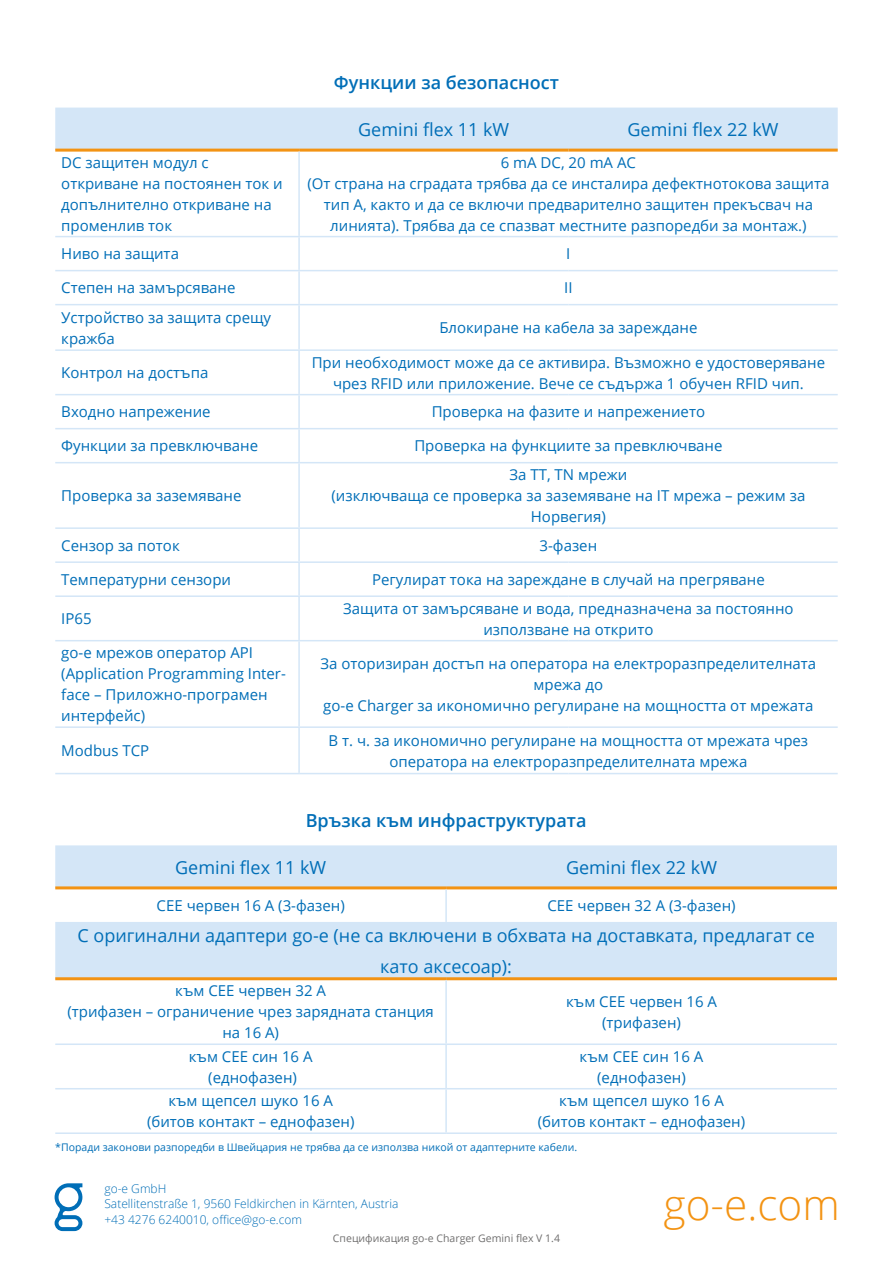
<style>
.page{position:relative;width:893px;height:1263px;background:#fff}
.page>*{position:absolute;margin:0;border:0;box-sizing:border-box;transform-origin:0 0}
.t1{font:300 42.3px "Open Sans";color:#f39313}
.t2{font:18px/31px "Open Sans";color:#006eb7;text-align:center}
.t3{font:600 18px "Open Sans";color:#006eb7}
.t4{font:15px/21px "Open Sans";color:#006eb7;text-align:center}
.t5{font:300 12px/15.6px "Open Sans";color:#006eb7}
.t6{font:10.5px "Open Sans";color:#006eb7}
.t7{font:10.5px "Open Sans";color:#706f6f}
</style>
<div class="page">
<svg style="left:55px;top:1183px;width:28px;height:48px"></svg>
<div style="left:55px;top:108px;width:783px;height:41px;background:#d4e6f7"></div>
<hr style="left:55px;top:236px;width:244px;height:1px;background:#d4e6f7">
<hr style="left:299px;top:236px;width:269px;height:1px;background:#d4e6f7">
<hr style="left:568px;top:236px;width:270px;height:1px;background:#d4e6f7">
<hr style="left:55px;top:270px;width:244px;height:1px;background:#d4e6f7">
<hr style="left:299px;top:270px;width:269px;height:1px;background:#d4e6f7">
<hr style="left:568px;top:270px;width:270px;height:1px;background:#d4e6f7">
<hr style="left:55px;top:304px;width:244px;height:1px;background:#d4e6f7">
<hr style="left:299px;top:304px;width:269px;height:1px;background:#d4e6f7">
<hr style="left:568px;top:304px;width:270px;height:1px;background:#d4e6f7">
<hr style="left:55px;top:349px;width:244px;height:2px;background:#d4e6f7">
<hr style="left:299px;top:349px;width:269px;height:2px;background:#d4e6f7">
<hr style="left:568px;top:349px;width:270px;height:2px;background:#d4e6f7">
<hr style="left:55px;top:394px;width:244px;height:1px;background:#d4e6f7">
<hr style="left:299px;top:394px;width:269px;height:1px;background:#d4e6f7">
<hr style="left:568px;top:394px;width:270px;height:1px;background:#d4e6f7">
<hr style="left:55px;top:428px;width:244px;height:1px;background:#d4e6f7">
<hr style="left:299px;top:428px;width:269px;height:1px;background:#d4e6f7">
<hr style="left:568px;top:428px;width:270px;height:1px;background:#d4e6f7">
<hr style="left:55px;top:462px;width:244px;height:1px;background:#d4e6f7">
<hr style="left:299px;top:462px;width:269px;height:1px;background:#d4e6f7">
<hr style="left:568px;top:462px;width:270px;height:1px;background:#d4e6f7">
<hr style="left:55px;top:527px;width:244px;height:2px;background:#d4e6f7">
<hr style="left:299px;top:527px;width:269px;height:2px;background:#d4e6f7">
<hr style="left:568px;top:527px;width:270px;height:2px;background:#d4e6f7">
<hr style="left:55px;top:561px;width:244px;height:2px;background:#d4e6f7">
<hr style="left:299px;top:561px;width:269px;height:2px;background:#d4e6f7">
<hr style="left:568px;top:561px;width:270px;height:2px;background:#d4e6f7">
<hr style="left:55px;top:595px;width:244px;height:2px;background:#d4e6f7">
<hr style="left:299px;top:595px;width:269px;height:2px;background:#d4e6f7">
<hr style="left:568px;top:595px;width:270px;height:2px;background:#d4e6f7">
<hr style="left:55px;top:640px;width:244px;height:1px;background:#d4e6f7">
<hr style="left:299px;top:640px;width:269px;height:1px;background:#d4e6f7">
<hr style="left:568px;top:640px;width:270px;height:1px;background:#d4e6f7">
<hr style="left:55px;top:726px;width:244px;height:2px;background:#d4e6f7">
<hr style="left:299px;top:726px;width:269px;height:2px;background:#d4e6f7">
<hr style="left:568px;top:726px;width:270px;height:2px;background:#d4e6f7">
<hr style="left:55px;top:773px;width:244px;height:1px;background:#d4e6f7">
<hr style="left:299px;top:773px;width:269px;height:1px;background:#d4e6f7">
<hr style="left:568px;top:773px;width:270px;height:1px;background:#d4e6f7">
<hr style="left:55px;top:149px;width:244px;height:3px;background:#f39313">
<hr style="left:299px;top:149px;width:269px;height:3px;background:#f39313">
<hr style="left:568px;top:149px;width:270px;height:3px;background:#f39313">
<hr style="left:298px;top:152px;width:2px;height:84px;background:#d4e6f7">
<hr style="left:298px;top:237px;width:2px;height:33px;background:#d4e6f7">
<hr style="left:298px;top:271px;width:2px;height:33px;background:#d4e6f7">
<hr style="left:298px;top:305px;width:2px;height:44px;background:#d4e6f7">
<hr style="left:298px;top:351px;width:2px;height:43px;background:#d4e6f7">
<hr style="left:298px;top:395px;width:2px;height:33px;background:#d4e6f7">
<hr style="left:298px;top:429px;width:2px;height:33px;background:#d4e6f7">
<hr style="left:298px;top:463px;width:2px;height:64px;background:#d4e6f7">
<hr style="left:298px;top:529px;width:2px;height:32px;background:#d4e6f7">
<hr style="left:298px;top:563px;width:2px;height:32px;background:#d4e6f7">
<hr style="left:298px;top:597px;width:2px;height:43px;background:#d4e6f7">
<hr style="left:298px;top:641px;width:2px;height:85px;background:#d4e6f7">
<hr style="left:298px;top:728px;width:2px;height:45px;background:#d4e6f7">
<svg style="left:55px;top:845px;width:782px;height:132px;fill:#d4e6f7"></svg>
<hr style="left:55px;top:1043px;width:391px;height:2px;background:#d4e6f7">
<hr style="left:446px;top:1043px;width:391px;height:2px;background:#d4e6f7">
<hr style="left:55px;top:1088px;width:391px;height:1px;background:#d4e6f7">
<hr style="left:446px;top:1088px;width:391px;height:1px;background:#d4e6f7">
<hr style="left:55px;top:1132px;width:391px;height:2px;background:#d4e6f7">
<hr style="left:446px;top:1132px;width:391px;height:2px;background:#d4e6f7">
<hr style="left:55px;top:886px;width:391px;height:3px;background:#f39313">
<hr style="left:446px;top:886px;width:391px;height:3px;background:#f39313">
<hr style="left:55px;top:977px;width:391px;height:3px;background:#f39313">
<hr style="left:446px;top:977px;width:391px;height:3px;background:#f39313">
<hr style="left:445px;top:889px;width:2px;height:33px;background:#d4e6f7">
<hr style="left:445px;top:980px;width:2px;height:63px;background:#d4e6f7">
<hr style="left:445px;top:1045px;width:2px;height:43px;background:#d4e6f7">
<hr style="left:445px;top:1089px;width:2px;height:43px;background:#d4e6f7">
<p class="t3" style="left:334px;top:70px;width:227px">Функции за безопасност</p>
<p class="t2" style="left:358px;top:113px;width:153px">Gemini flex 11 kW</p>
<p class="t2" style="left:627px;top:113px;width:153px">Gemini flex 22 kW</p>
<p class="t4" style="left:61px;top:151px;width:223px;text-align:left">DC защитен модул с откриване на постоянен ток и допълнително откриване на променлив ток</p>
<p class="t4" style="left:307px;top:151px;width:524px">6 mA DC, 20 mA AC<br>(От страна на сградата трябва да се инсталира дефектнотокова защита тип A, както и да се включи предварително защитен прекъсвач на линията). Трябва да се спазват местните разпоредби за монтаж.)</p>
<p class="t4" style="left:61px;top:243px;width:119px">Ниво на защита</p>
<p class="t4" style="left:566px;top:243px;width:6px">I</p>
<p class="t4" style="left:61px;top:276px;width:176px">Степен на замърсяване</p>
<p class="t4" style="left:564px;top:277px;width:10px">II</p>
<p class="t4" style="left:61px;top:306px;width:211px;text-align:left">Устройство за защита срещу кражба</p>
<p class="t4" style="left:439px;top:317px;width:260px">Блокиране на кабела за зареждане</p>
<p class="t4" style="left:61px;top:362px;width:149px">Kонтрол на достъпа</p>
<p class="t4" style="left:312px;top:351px;width:515px">При необходимост може да се активира. Възможно е удостоверяване чрез RFID или приложение. Вече се съдържа 1 обучен RFID чип.</p>
<p class="t4" style="left:61px;top:401px;width:151px">Входно напрежение</p>
<p class="t4" style="left:432px;top:401px;width:275px">Проверка на фазите и напрежението</p>
<p class="t4" style="left:61px;top:435px;width:198px">Функции за превключване</p>
<p class="t4" style="left:414px;top:435px;width:310px">Проверка на функциите за превключване</p>
<p class="t4" style="left:61px;top:485px;width:182px">Проверка за заземяване</p>
<p class="t4" style="left:331px;top:464px;width:475px">За TT, TN мрежи<br>(изключваща се проверка за заземяване на IT мрежа – режим за<br>Норвегия)</p>
<p class="t4" style="left:61px;top:535px;width:120px">Сензор за поток</p>
<p class="t4" style="left:540px;top:535px;width:59px">3-фазен</p>
<p class="t4" style="left:61px;top:569px;width:171px">Температурни сензори</p>
<p class="t4" style="left:372px;top:569px;width:394px">Pегулират тока на зареждане в случай на прегряване</p>
<p class="t4" style="left:61px;top:608px;width:32px">IP65</p>
<p class="t4" style="left:343px;top:597px;width:452px">Защита от замърсяване и вода, предназначена за постоянно използване на открито</p>
<p class="t4" style="left:61px;top:642px;width:226px;text-align:left">go-e мрежов оператор API (Application Programming Inter&shy;face – Приложно-програмен интерфейс)</p>
<p class="t4" style="left:321px;top:652px;width:497px">За оторизиран достъп на оператора на електроразпределителната мрежа до<br>go-e Charger за икономично регулиране на мощността от мрежата</p>
<p class="t4" style="left:61px;top:740px;width:90px">Modbus TCP</p>
<p class="t4" style="left:329px;top:729px;width:481px">В т. ч. за икономично регулиране на мощността от мрежата чрез оператора на електроразпределителната мрежа</p>
<p class="t3" style="left:306px;top:808px;width:282px">Връзка към инфраструктурата</p>
<p class="t2" style="left:175px;top:851px;width:153px">Gemini flex 11 kW</p>
<p class="t2" style="left:566px;top:851px;width:153px">Gemini flex 22 kW</p>
<p class="t4" style="left:157px;top:894px;width:190px">CEE червен 16 A (3-фазен)</p>
<p class="t4" style="left:547px;top:894px;width:190px">CEE червен 32 A (3-фазен)</p>
<p class="t2" style="left:78px;top:919px;width:739px">С оригинални адаптери go-e (не са включени в обхвата на доставката, предлагат се като аксесоар):</p>
<p class="t4" style="left:67px;top:980px;width:368px">към CEE червен 32 A<br>(трифазен – ограничение чрез зарядната станция на 16 A)</p>
<p class="t4" style="left:566px;top:990px;width:152px">към CEE червен 16 A (трифазен)</p>
<p class="t4" style="left:189px;top:1045px;width:125px">към CEE син 16 A (еднофазен)</p>
<p class="t4" style="left:580px;top:1045px;width:125px">към CEE син 16 A (еднофазен)</p>
<p class="t4" style="left:147px;top:1090px;width:209px">към щепсел шуко 16 A (битов контакт – еднофазен)</p>
<p class="t4" style="left:538px;top:1090px;width:209px">към щепсел шуко 16 A (битов контакт – еднофазен)</p>
<p class="t6" style="left:55px;top:1140px;width:524px">*Поради законови разпоредби в Швейцария не трябва да се използва никой от адаптерните кабели.</p>
<p class="t5" style="left:104px;top:1180px;width:295px">go-e GmbH<br>Satellitenstraße 1, 9560 Feldkirchen in Kärnten, Austria +43 4276 6240010, office@go-e.com</p>
<p class="t7" style="left:333px;top:1231px;width:229px">Спецификация go-e Charger Gemini flex V 1.4</p>
<h1 class="t1" style="left:663px;top:1176px;width:178px">go-e.com</h1>
</div>
